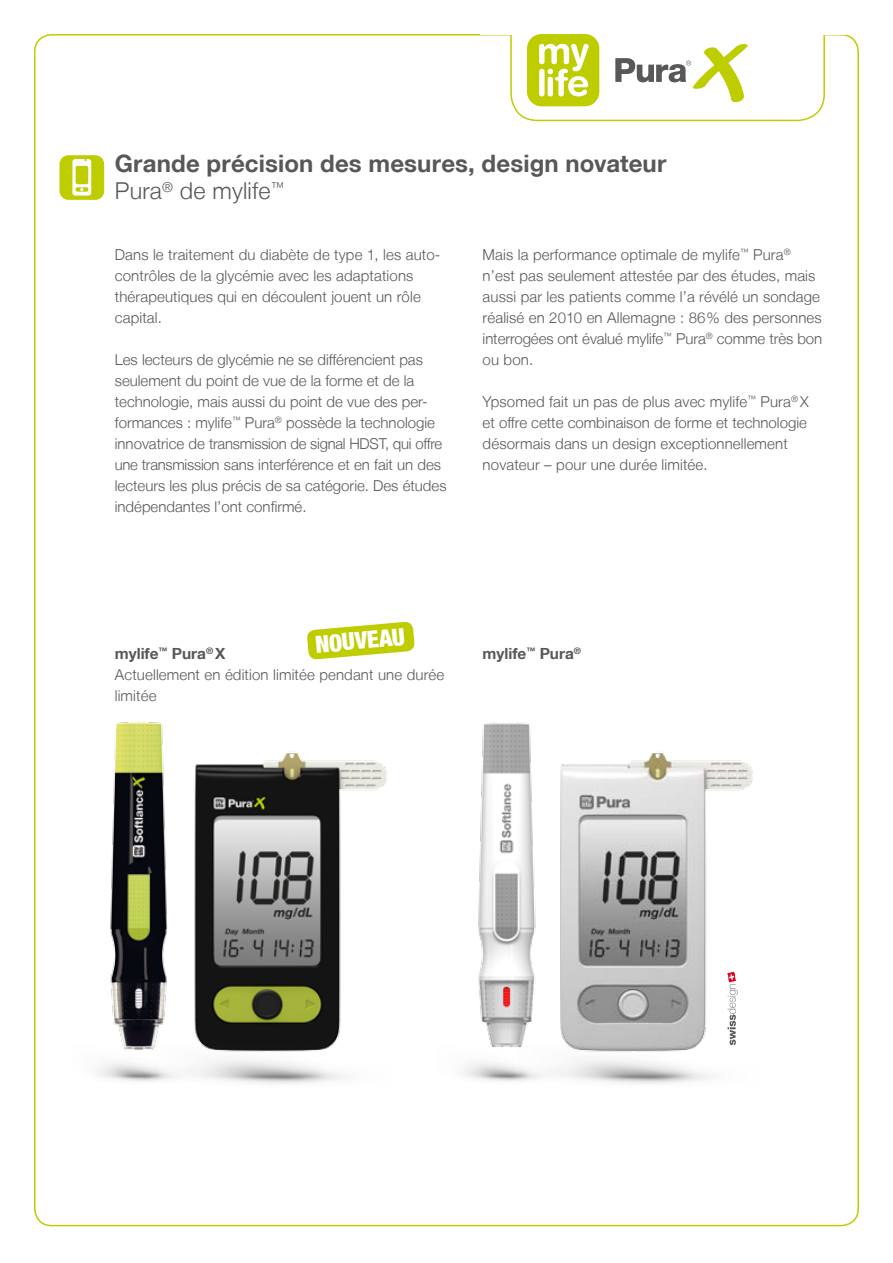
<style>
.page{position:relative;width:893px;height:1263px;background:#fff}
.page>*{position:absolute;margin:0;border:0;box-sizing:border-box;transform-origin:0 0}
.t1{font:700 24px "Helvetica Neue LT";letter-spacing:.005em;color:#58585a}
.t2{font:900 condensed 23.55px "Helvetica Neue LT";color:#fff}
.t3{font:300 23.25px "Helvetica Neue LT";letter-spacing:.01em;color:#58585a}
.t4{font:700 15.3px "Helvetica Neue LT";color:#58585a}
.t5{font:300 15px/21px "Helvetica Neue LT";letter-spacing:.01em;color:#58585a}
.t6{font:700 9px "Helvetica Neue LT";color:#58585a}
</style>
<div class="page">
<img style="left:90px;top:722px;width:96px;height:340px">
<img style="left:470px;top:722px;width:71px;height:335px">
<img style="left:186px;top:753px;width:201px;height:313px">
<img style="left:552px;top:752px;width:201px;height:314px">
<div style="left:510px;top:0;width:315px;height:121px;border:2px solid #bdcd00;border-radius:27px"></div>
<div style="left:480px;top:0;width:411px;height:34px;background:#fff"></div>
<div style="left:527px;top:34px;width:72px;height:72px;background:#bdcd00;border-radius:14px"></div>
<svg style="left:539px;top:44px;width:50px;height:52px"></svg>
<svg style="left:615px;top:44px;width:133px;height:59px"></svg>
<div style="left:60px;top:155px;width:44px;height:45px;background:#bdcd00;border-radius:9px"></div>
<svg style="left:72px;top:159px;width:19px;height:37px"></svg>
<svg style="left:76px;top:187px;width:12px;height:5px"></svg>
<div style="left:76px;top:166px;width:12px;height:18px;background:#bdcd00;border-radius:2px"></div>
<svg style="left:307px;top:621px;width:108px;height:39px"></svg>
<h1 class="t1" style="left:115px;top:149px;width:553px">Grande précision des mesures, design novateur</h1>
<h3 class="t3" style="left:115px;top:177px;width:171px">Pura<sup>®</sup> de mylife<sup>™</sup></h3>
<p class="t5" style="left:115px;top:244px;width:327px">Dans le traitement du diabète de type 1, les auto&shy;contrôles de la glycémie avec les adaptations thérapeutiques qui en découlent jouent un rôle capital.</p>
<p class="t5" style="left:115px;top:349px;width:333px">Les lecteurs de glycémie ne se différencient pas seulement du point de vue de la forme et de la technologie, mais aussi du point de vue des per&shy;formances : mylife<sup>™</sup> Pura<sup>®</sup> possède la technologie innovatrice de transmission de signal HDST, qui offre une transmission sans interférence et en fait un des lecteurs les plus précis de sa catégorie. Des études indépendantes l’ont confirmé.</p>
<p class="t5" style="left:483px;top:244px;width:341px">Mais la performance optimale de mylife<sup>™</sup> Pura<sup>® </sup>n’est pas seulement attestée par des études, mais aussi par les patients comme l’a révélé un sondage réalisé en 2010 en Allemagne : 86% des personnes interrogées ont évalué mylife<sup>™</sup> Pura<sup>®</sup> comme très bon ou bon.</p>
<p class="t5" style="left:483px;top:391px;width:328px">Ypsomed fait un pas de plus avec mylife<sup>™</sup> Pura<sup>®</sup> X et offre cette combinaison de forme et technologie désormais dans un design exceptionnellement novateur – pour une durée limitée.</p>
<h2 class="t2" style="left:314px;top:630px;width:91px;rotate:-5deg">NOUVEAU</h2>
<p class="t4" style="left:115px;top:644px;width:112px">mylife<sup>™</sup> Pura<sup>®</sup> X</p>
<p class="t6" style="left:574px;top:645px;width:9px">®</p>
<p class="t5" style="left:115px;top:664px;width:331px">Actuellement en édition limitée pendant une durée limitée</p>
<p class="t4" style="left:483px;top:644px;width:93px">mylife<sup>™</sup> Pura</p>
</div>
